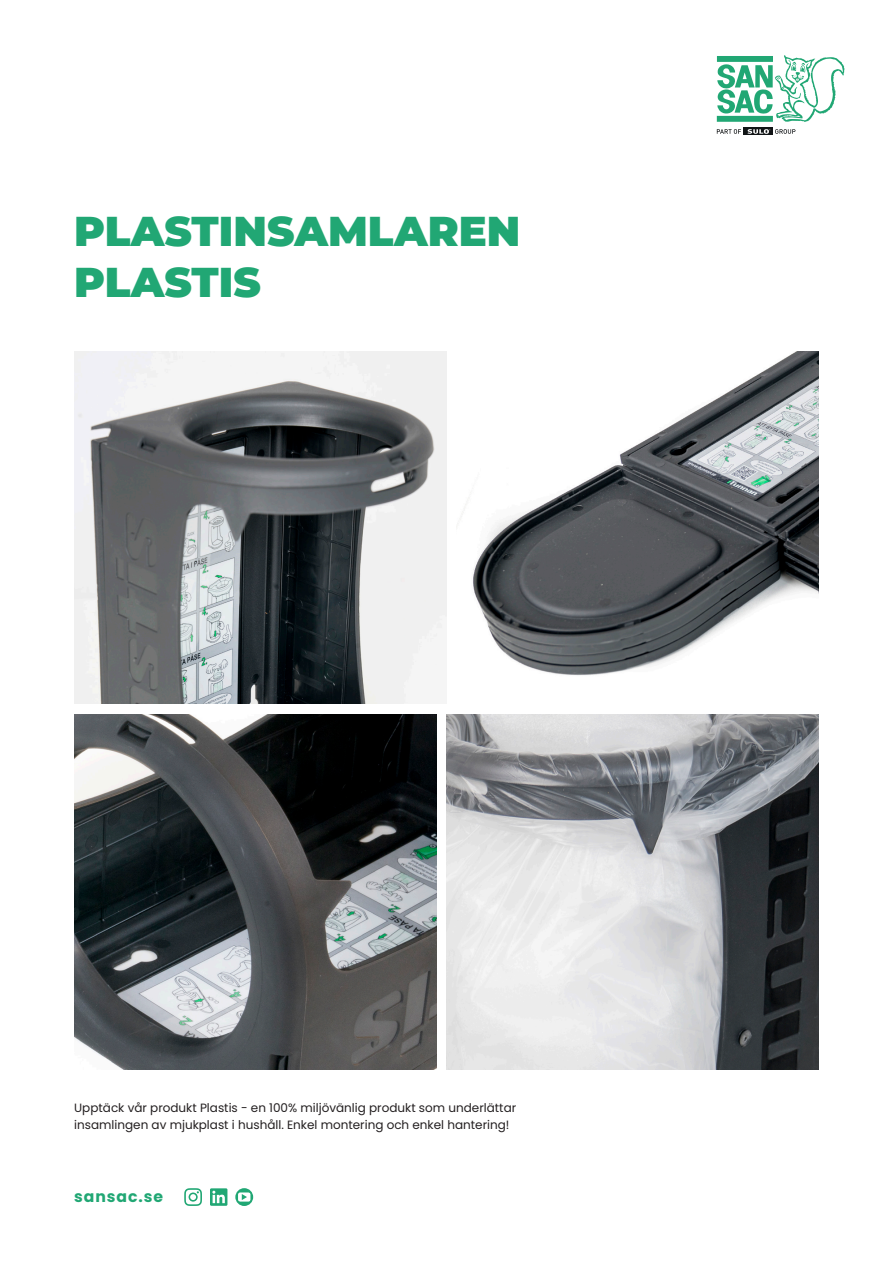
<style>
.page{position:relative;width:893px;height:1263px;background:#fff}
.page>*{position:absolute;margin:0;border:0;box-sizing:border-box;transform-origin:0 0}
.t1{font:900 41.7px/51px "Montserrat";color:#21a774}
.t2{font:700 15.6px "Poppins";letter-spacing:.06em;color:#21a774}
.t3{font:12px/16.5px "Poppins";color:#231f20}
</style>
<div class="page">
<img style="left:446px;top:714px;width:373px;height:355px">
<svg style="left:717px;top:55px;width:127px;height:67px"></svg>
<svg style="left:717px;top:129px;width:24px;height:5px"></svg>
<div style="left:744px;top:128px;width:29px;height:7px;background:#111416"></div>
<svg style="left:747px;top:129px;width:48px;height:5px"></svg>
<img style="left:74px;top:714px;width:363px;height:355px">
<img style="left:74px;top:352px;width:372px;height:352px">
<img style="left:456px;top:352px;width:363px;height:324px">
<svg style="left:235px;top:1188px;width:18px;height:18px"></svg>
<svg style="left:210px;top:1188px;width:17px;height:18px"></svg>
<svg style="left:184px;top:1188px;width:18px;height:18px"></svg>
<h1 class="t1" style="left:74px;top:203px;width:448px">PLASTINSAMLAREN<br>PLASTIS</h1>
<p class="t3" style="left:74px;top:1100px;width:443px">Upptäck vår produkt Plastis - en 100% miljövänlig produkt som underlättar insamlingen av mjukplast i hushåll. Enkel montering och enkel hantering!</p>
<h2 class="t2" style="left:74px;top:1187px;width:90px">sansac.se</h2>
</div>
